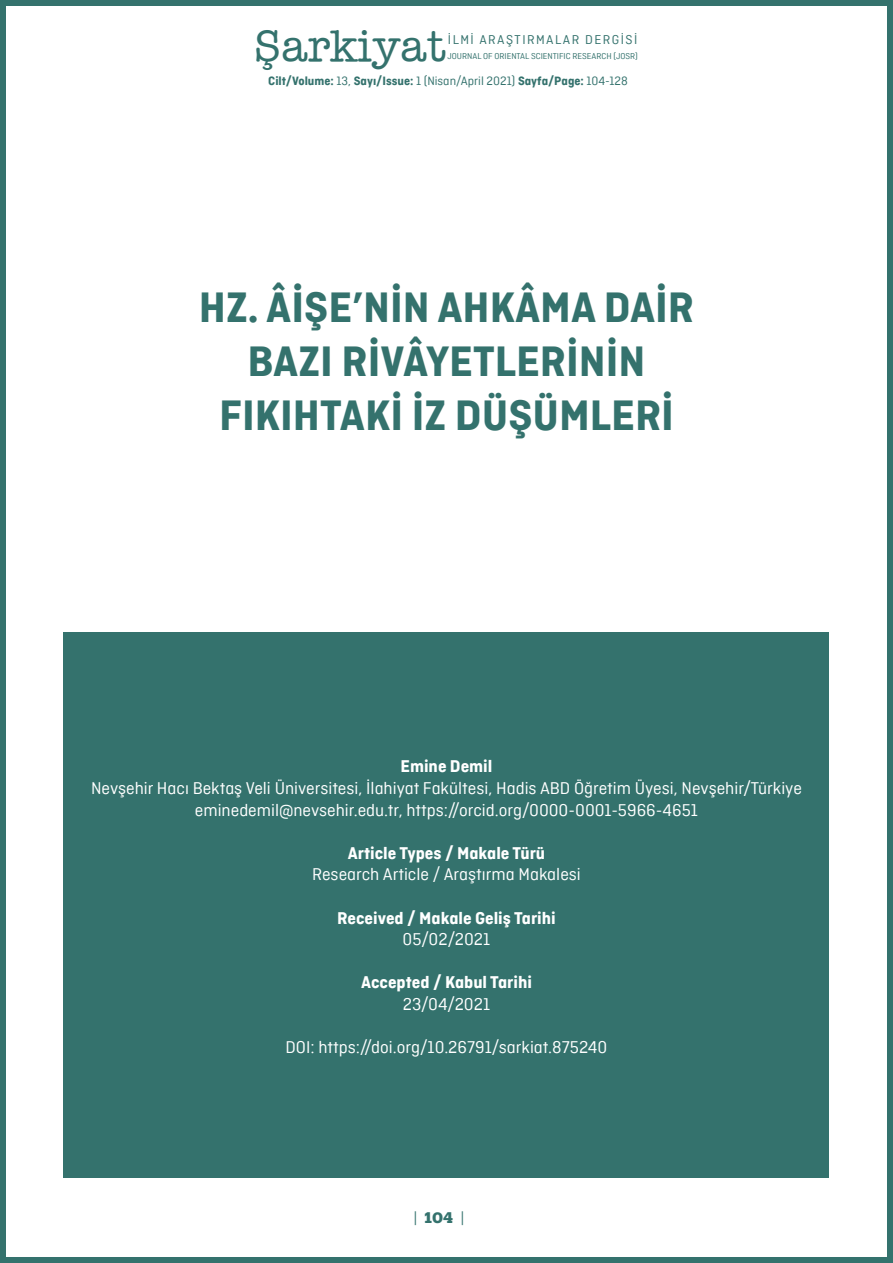
<style>
.page{position:relative;width:893px;height:1263px;background:#fff}
.page>*{position:absolute;margin:0;border:0;box-sizing:border-box;transform-origin:0 0}
.t1{font:700 45px/54px "Ciutadella";color:#34726d;text-align:center}
.t2{font:41.4px "arkiyat Font";color:#34726d}
.t3{font:18px/21.6px "Ciutadella";color:#fff;text-align:center}
.t4{font:700 18px "Ciutadella";color:#fff}
.t5{font:700 15px "Produkt Web";color:#34726d}
.t6{font:13.5px "Ciutadella";letter-spacing:.11em;color:#34726d}
.t7{font:700 12.75px "Ciutadella";color:#34726d}
.t8{font:9px "Ciutadella";color:#34726d}
.s1{font-weight:400}
</style>
<div class="page">
<div style="left:0;top:0;width:893px;height:6px;background:#34726d"></div>
<div style="left:0;top:0;width:6px;height:1263px;background:#34726d"></div>
<div style="left:887px;top:0;width:6px;height:1263px;background:#34726d"></div>
<div style="left:0;top:1257px;width:893px;height:6px;background:#34726d"></div>
<div style="left:64px;top:632px;width:765px;height:546px;background:#34726d"></div>
<h2 class="t2" style="left:255px;top:22px;width:193px">Şarkiyat</h2>
<p class="t6" style="left:448px;top:32px;width:191px">İLMİ ARAŞTIRMALAR DERGİSİ</p>
<p class="t8" style="left:447px;top:51px;width:192px">JOURNAL OF ORIENTAL SCIENTIFIC RESEARCH (JOSR)</p>
<p class="t7" style="left:268px;top:75px;width:361px">Cilt/Volume: <span class="s1">13,</span> Sayı/Issue: <span class="s1">1 (Nisan/April 2021)</span> Sayfa/Page: <span class="s1">104-128</span></p>
<h1 class="t1" style="left:199px;top:282px;width:497px">HZ. ÂİŞE’NİN AHKÂMA DAİR<br>BAZI RİVÂYETLERİNİN<br>FIKIHTAKİ İZ DÜŞÜMLERİ</h1>
<p class="t4" style="left:400px;top:758px;width:93px">Emine Demil</p>
<p class="t3" style="left:91px;top:779px;width:712px">Nevşehir Hacı Bektaş Veli Üniversitesi, İlahiyat Fakültesi, Hadis ABD Öğretim Üyesi, Nevşehir/Türkiye eminedemil@nevsehir.edu.tr, https://orcid.org/0000-0001-5966-4651</p>
<p class="t4" style="left:348px;top:845px;width:199px">Article Types / Makale Türü</p>
<p class="t3" style="left:312px;top:865px;width:270px">Research Article / Araştırma Makalesi</p>
<p class="t4" style="left:337px;top:909px;width:220px">Received / Makale Geliş Tarihi</p>
<p class="t3" style="left:403px;top:930px;width:89px">05/02/2021</p>
<p class="t4" style="left:361px;top:974px;width:172px">Accepted / Kabul Tarihi</p>
<p class="t3" style="left:403px;top:995px;width:89px">23/04/2021</p>
<p class="t3" style="left:286px;top:1038px;width:323px">DOI: https://doi.org/10.26791/sarkiat.875240</p>
<p class="t5" style="left:413px;top:1209px;width:53px"><span class="s1">|</span> 104 <span class="s1">|</span></p>
</div>
